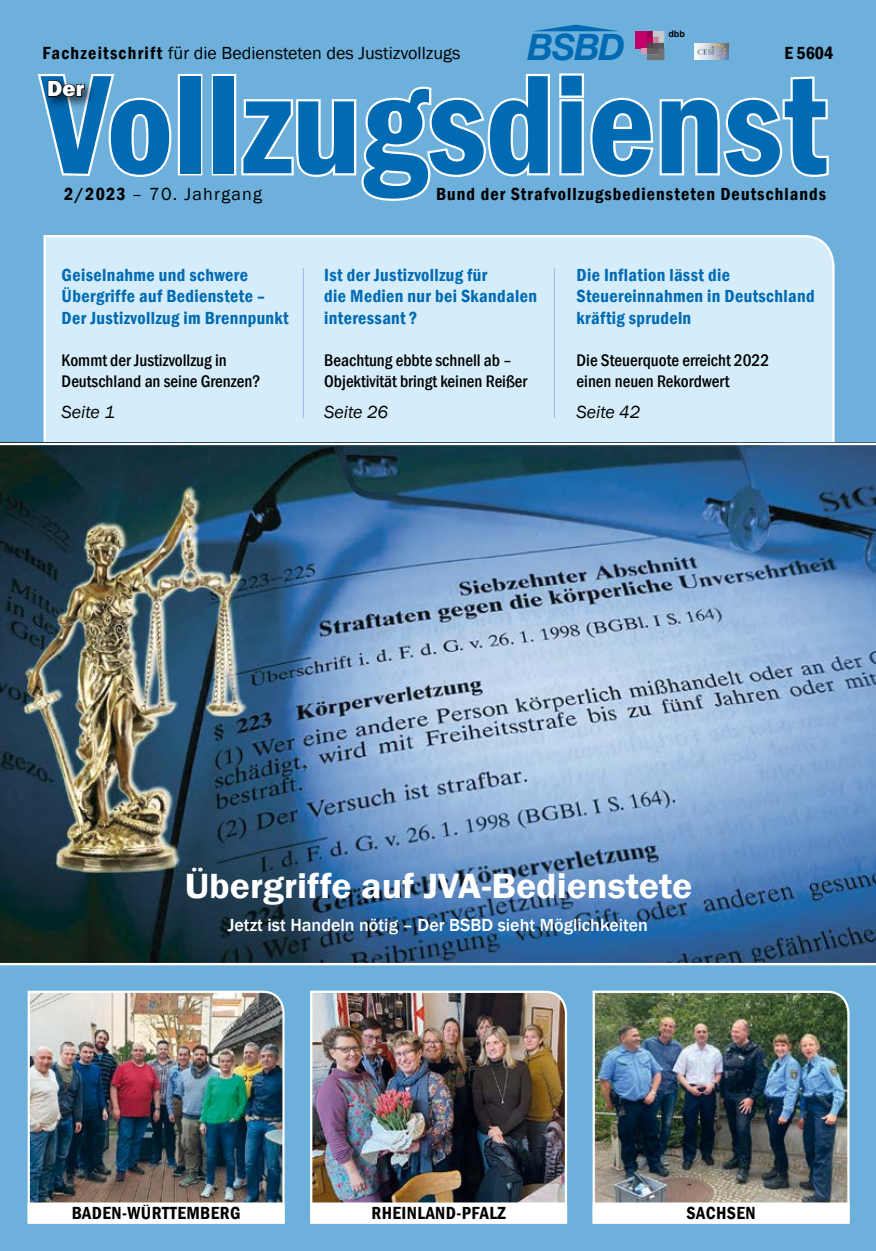
<style>
.page{position:relative;width:876px;height:1251px;background:#fff}
.page>*{position:absolute;margin:0;border:0;box-sizing:border-box;transform-origin:0 0}
.t1{font:600 condensed 145.5px "Franklin Gothic";letter-spacing:-.005em;color:#006ab3}
.t2{font:italic 700 36.6px "Helvetica Neue";color:#006ab3}
.t3{font:600 36px "Franklin Gothic";color:#fff;scale:1.05 1}
.t4{font:800 22.5px "Franklin Gothic";color:#fff}
.t5{font:600 condensed 18px/21.6px "Franklin Gothic";letter-spacing:.02em;color:#006ab3}
.t6{font:18px "Franklin Gothic";color:#000}
.t7{font:600 condensed 18px "Franklin Gothic";letter-spacing:.06em;color:#000}
.t8{font:500 18px "Franklin Gothic";color:#fff}
.t9{font:600 condensed 18px "Franklin Gothic";letter-spacing:.025em;color:#000}
.t10{font:italic 18px "Franklin Gothic";color:#000}
.t11{font:18px "Franklin Gothic";letter-spacing:.07em;color:#000}
.t12{font:500 condensed 17.25px/20.7px "Franklin Gothic";color:#000}
.t13{font:700 9px "Arial";color:#000}
.s1{font-weight:600;font-stretch:condensed}
</style>
<div class="page">
<div style="left:0;top:0;width:876px;height:446px;background:#6db0dc"></div>
<div style="left:178px;top:74px;width:24px;height:101px;border:4px solid #fff"></div>
<div style="left:212px;top:74px;width:24px;height:101px;border:4px solid #fff"></div>
<svg style="left:241px;top:73px;width:588px;height:128px"></svg>
<svg style="left:37px;top:74px;width:135px;height:103px"></svg>
<div style="left:635px;top:31px;width:12px;height:17px;background:#c20069"></div>
<svg style="left:641px;top:31px;width:23px;height:29px"></svg>
<img style="left:694px;top:43px;width:35px;height:17px">
<div style="left:42px;top:235px;width:794px;height:208px;background:#d5edfa"></div>
<hr style="left:303px;top:268px;width:1px;height:150px;background:#a4bee0">
<hr style="left:554px;top:268px;width:1px;height:150px;background:#a4bee0">
<div style="left:0;top:446px;width:876px;height:804px;background:#6db0dc"></div>
<svg style="left:535px;top:25px;width:82px;height:6px"></svg>
<img style="left:0;top:445px;width:876px;height:517px">
<img style="left:27px;top:990px;width:258px;height:233px">
<div style="left:29px;top:1203px;width:254px;height:19px;background:#fff"></div>
<div style="left:28px;top:1202px;width:257px;height:21px;border:2px solid #fff"></div>
<img style="left:592px;top:990px;width:258px;height:233px">
<div style="left:594px;top:1203px;width:254px;height:19px;background:#fff"></div>
<div style="left:593px;top:1202px;width:257px;height:21px;border:2px solid #fff"></div>
<img style="left:310px;top:990px;width:258px;height:233px">
<div style="left:311px;top:1203px;width:255px;height:19px;background:#fff"></div>
<div style="left:310px;top:1202px;width:257px;height:21px;border:2px solid #fff"></div>
<hr style="left:0;top:443px;width:876px;height:2px;background:#fff">
<hr style="left:0;top:962px;width:876px;height:2px;background:#fff">
<p class="t13" style="left:668px;top:28px;width:18px">dbb</p>
<p class="t2" style="left:527px;top:25px;width:99px">BSBD</p>
<p class="t6" style="left:43px;top:42px;width:419px"><span class="s1">Fachzeitschrift</span> für die Bediensteten des Justizvollzugs</p>
<p class="t7" style="left:784px;top:41px;width:50px">E 5604</p>
<p class="t1" style="left:43px;top:27px;width:786px">Vollzugsdienst</p>
<p class="t4" style="left:47px;top:74px;width:39px">Der</p>
<p class="t11" style="left:64px;top:183px;width:200px"><span class="s1">2/2023</span> – 70. Jahrgang</p>
<p class="t7" style="left:436px;top:182px;width:392px">Bund der Strafvollzugsbediensteten Deutschlands</p>
<p class="t5" style="left:62px;top:263px;width:229px">Geiselnahme und schwere<br>Übergriffe auf Bedienstete –<br>Der Justizvollzug im Brennpunkt</p>
<p class="t12" style="left:62px;top:350px;width:201px">Kommt der Justizvollzug in<br>Deutschland an seine Grenzen?</p>
<p class="t10" style="left:62px;top:400px;width:55px">Seite 1</p>
<p class="t5" style="left:324px;top:263px;width:214px">Ist der Justizvollzug für<br>die Medien nur bei Skandalen interessant ?</p>
<p class="t12" style="left:324px;top:350px;width:205px">Beachtung ebbte schnell ab –<br>Objektivität bringt keinen Reißer</p>
<p class="t10" style="left:324px;top:400px;width:65px">Seite 26</p>
<p class="t5" style="left:577px;top:263px;width:240px">Die Inflation lässt die<br>Steuereinnahmen in Deutschland kräftig sprudeln</p>
<p class="t12" style="left:577px;top:350px;width:194px">Die Steuerquote erreicht 2022 einen neuen Rekordwert</p>
<p class="t10" style="left:577px;top:400px;width:65px">Seite 42</p>
<p class="t3" style="left:185px;top:863px;width:485px">Übergriffe auf JVA-Bedienstete</p>
<p class="t8" style="left:228px;top:913px;width:422px">Jetzt ist Handeln nötig – Der BSBD sieht Möglichkeiten</p>
<p class="t9" style="left:72px;top:1201px;width:170px">BADEN-WÜRTTEMBERG</p>
<p class="t9" style="left:371px;top:1201px;width:136px">RHEINLAND-PFALZ</p>
<p class="t9" style="left:686px;top:1201px;width:71px">SACHSEN</p>
</div>
